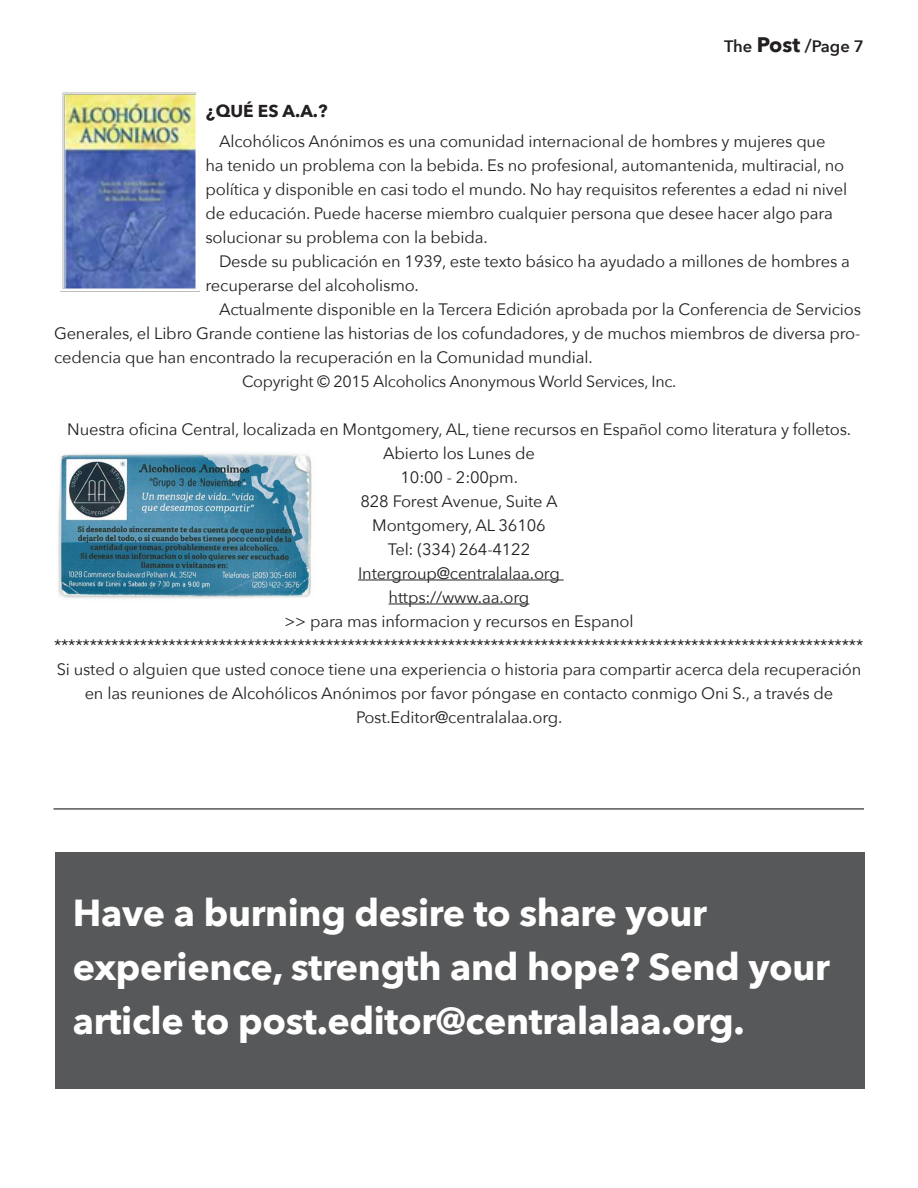
<style>
.page{position:relative;width:918px;height:1188px;background:#fff}
.page>*{position:absolute;margin:0;border:0;box-sizing:border-box;transform-origin:0 0}
.t1{font:700 37.5px/54px "Avenir Next";letter-spacing:-.01em;color:#fff}
.t2{font:700 17.25px "Avenir Next";color:#231f20}
.t3{font:16.5px/24px "Avenir Next";letter-spacing:-.01em;color:#231f20;text-align:center}
.t4{font:600 16.5px "Avenir Next";color:#231f20}
.t5{font:16.2px "Avenir Next";letter-spacing:-.02em;color:#231f20}
.s1{font-weight:700;font-size:21px}
.s2{font-size:18px}
</style>
<div class="page">
<hr style="left:358px;top:580px;width:206px;height:1px;background:#231f20">
<hr style="left:389px;top:604px;width:140px;height:1px;background:#231f20">
<img style="left:61px;top:92px;width:138px;height:200px">
<img style="left:58px;top:453px;width:254px;height:146px">
<div style="left:55px;top:852px;width:810px;height:237px;background:#57585a"></div>
<hr style="left:53px;top:808px;width:811px;height:1px;background:#231f20">
<p class="t2" style="left:206px;top:96px;width:123px">¿QUÉ ES A.A.?</p>
<p class="t4" style="left:724px;top:33px;width:141px">The <span class="s1">Post</span> <span class="s2">/</span>Page 7</p>
<p class="t3" style="left:206px;top:128px;width:643px;text-align:left;text-indent:14px">Alcohólicos Anónimos es una comunidad internacional de hombres y mujeres que ha tenido un problema con la bebida. Es no profesional, automantenida, multiracial, no política y disponible en casi todo el mundo. No hay requisitos referentes a edad ni nivel de educación. Puede hacerse miembro cualquier persona que desee hacer algo para solucionar su problema con la bebida.</p>
<p class="t3" style="left:206px;top:248px;width:646px;text-align:left;text-indent:14px">Desde su publicación en 1939, este texto básico ha ayudado a millones de hombres a recuperarse del alcoholismo.</p>
<p class="t3" style="left:54px;top:296px;width:809px;text-align:justify;text-indent:165px">Actualmente disponible en la Tercera Edición aprobada por la Conferencia de Servicios Generales, el Libro Grande contiene las historias de los cofundadores, y de muchos miembros de diversa pro&shy;cedencia que han encontrado la recuperación en la Comunidad mundial.</p>
<p class="t5" style="left:242px;top:367px;width:436px">Copyright © 2015 Alcoholics Anonymous World Services, Inc.</p>
<p class="t3" style="left:67px;top:416px;width:786px">Nuestra oficina Central, localizada en Montgomery, AL, tiene recursos en Español como literatura y folletos.<br>Abierto los Lunes de</p>
<p class="t3" style="left:401px;top:464px;width:119px">10:00 - 2:00pm.</p>
<p class="t3" style="left:361px;top:488px;width:199px">828 Forest Avenue, Suite A<br>Montgomery, AL 36106<br>Tel: (334) 264-4122</p>
<p class="t3" style="left:284px;top:560px;width:351px">Intergroup@centralalaa.org<br>https://www.aa.org<br>&gt;&gt; para mas informacion y recursos en Espanol</p>
<p class="t3" style="left:54px;top:632px;width:811px">*****************************************************************************************************************</p>
<p class="t3" style="left:57px;top:656px;width:806px">Si usted o alguien que usted conoce tiene una experiencia o historia para compartir acerca dela recuperación en las reuniones de Alcohólicos Anónimos por favor póngase en contacto conmigo Oni S., a través de<br>Post.Editor@centralalaa.org.</p>
<p class="t1" style="left:73px;top:886px;width:759px">Have a burning desire to share your experience, strength and hope? Send your article to post.editor@centralalaa.org.</p>
</div>
